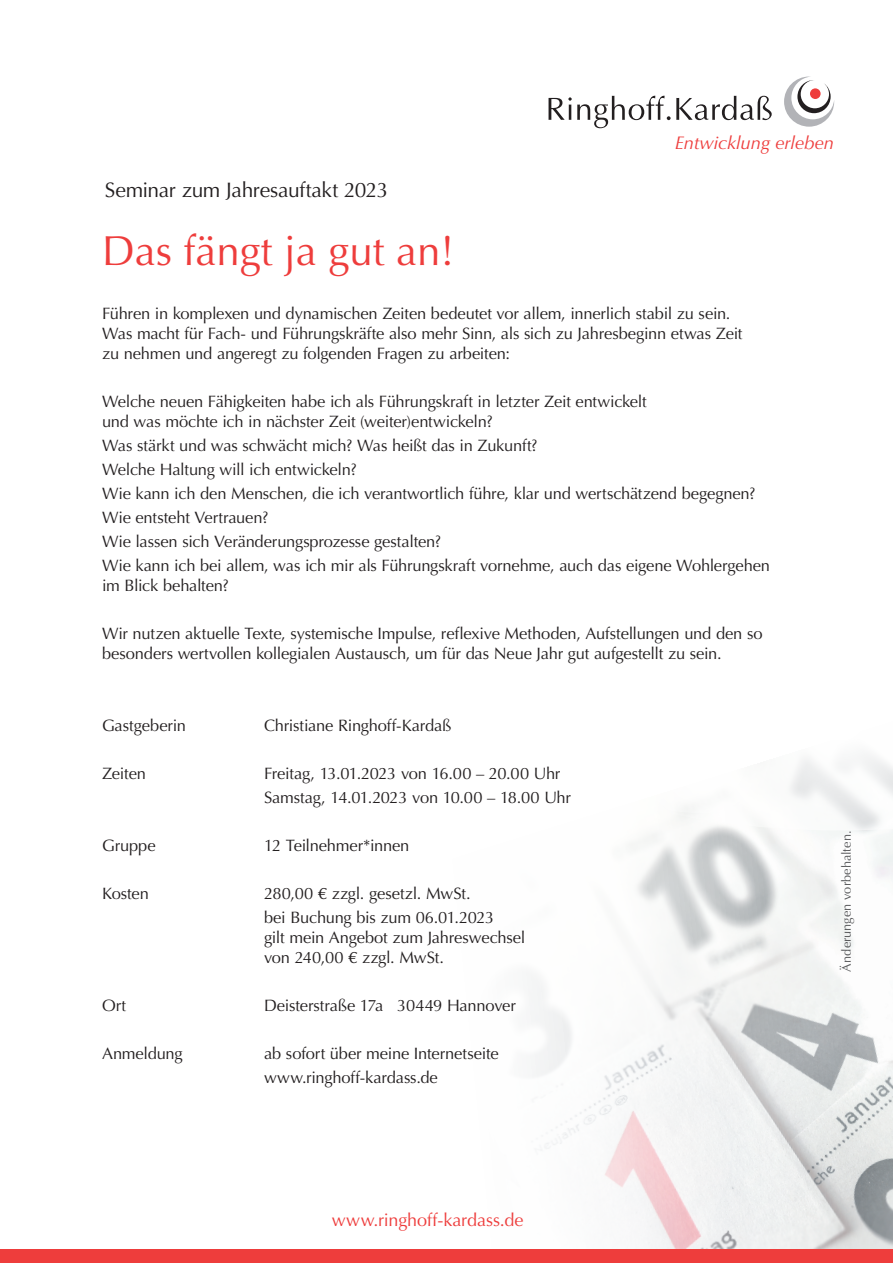
<style>
.page{position:relative;width:893px;height:1263px;background:#fff}
.page>*{position:absolute;margin:0;border:0;box-sizing:border-box;transform-origin:0 0}
.t1{font:42px "Optima";color:#ee3d3c}
.t2{font:21px "Optima";letter-spacing:-.02em;color:#231f20}
.t3{font:italic 18.3px "Optima";color:#ee3d3c}
.t4{font:18px "Optima";letter-spacing:-.005em;color:#ee3d3c}
.t5{font:16.5px/24px "Optima";letter-spacing:-.015em;color:#231f20}
.t6{font:12.75px "Optima";letter-spacing:.01em;color:#57585a}
</style>
<div class="page">
<svg style="left:784px;top:77px;width:50px;height:50px"></svg>
<svg style="left:549px;top:95px;width:223px;height:33px"></svg>
<img style="left:269px;top:830px;width:624px;height:420px">
<div style="left:0;top:1250px;width:893px;height:13px;background:#ee3d3c"></div>
<svg style="left:677px;top:754px;width:216px;height:76px"></svg>
<div style="left:592px;top:706px;width:220px;height:107px;background:#fff;border-radius:50%"></div>
<p class="t2" style="left:105px;top:177px;width:285px">Seminar zum Jahresauftakt 2023</p>
<h1 class="t1" style="left:102px;top:226px;width:354px">Das fängt ja gut an!</h1>
<p class="t3" style="left:675px;top:132px;width:161px">Entwicklung erleben</p>
<p class="t5" style="left:102px;top:304px;width:642px;line-height:19.8px">Führen in komplexen und dynamischen Zeiten bedeutet vor allem, innerlich stabil zu sein.<br>Was macht für Fach- und Führungskräfte also mehr Sinn, als sich zu Jahresbeginn etwas Zeit zu nehmen und angeregt zu folgenden Fragen zu arbeiten:</p>
<p class="t5" style="left:102px;top:392px;width:546px;line-height:19.8px">Welche neuen Fähigkeiten habe ich als Führungskraft in letzter Zeit entwickelt und was möchte ich in nächster Zeit (weiter)entwickeln?</p>
<p class="t5" style="left:102px;top:433px;width:670px">Was stärkt und was schwächt mich? Was heißt das in Zukunft?<br>Welche Haltung will ich entwickeln?<br>Wie kann ich den Menschen, die ich verantwortlich führe, klar und wertschätzend begegnen?<br>Wie entsteht Vertrauen?<br>Wie lassen sich Veränderungsprozesse gestalten?<br>Wie kann ich bei allem, was ich mir als Führungskraft vornehme, auch das eigene Wohlergehen</p>
<p class="t5" style="left:102px;top:573px;width:128px">im Blick behalten?</p>
<p class="t5" style="left:102px;top:624px;width:662px;line-height:19.8px">Wir nutzen aktuelle Texte, systemische Impulse, reflexive Methoden, Aufstellungen und den so besonders wertvollen kollegialen Austausch, um für das Neue Jahr gut aufgestellt zu sein.</p>
<p class="t5" style="left:102px;top:714px;width:85px">Gastgeberin</p>
<p class="t5" style="left:264px;top:714px;width:189px">Christiane Ringhoff-Kardaß</p>
<p class="t5" style="left:102px;top:762px;width:45px">Zeiten</p>
<p class="t5" style="left:264px;top:762px;width:308px">Freitag, 13.01.2023 von 16.00 – 20.00 Uhr<br>Samstag, 14.01.2023 von 10.00 – 18.00 Uhr</p>
<p class="t5" style="left:102px;top:834px;width:55px">Gruppe</p>
<p class="t5" style="left:264px;top:834px;width:147px">12 Teilnehmer*innen</p>
<p class="t5" style="left:102px;top:882px;width:48px">Kosten</p>
<p class="t5" style="left:264px;top:882px;width:232px">280,00 € zzgl. gesetzl. MwSt. bei Buchung bis zum 06.01.2023</p>
<p class="t5" style="left:264px;top:928px;width:263px;line-height:19.8px">gilt mein Angebot zum Jahreswechsel von 240,00 € zzgl. MwSt.</p>
<p class="t5" style="left:102px;top:994px;width:26px">Ort</p>
<p class="t5" style="left:264px;top:994px;width:253px">Deisterstraße 17a 30449 Hannover</p>
<p class="t5" style="left:102px;top:1042px;width:82px">Anmeldung</p>
<p class="t5" style="left:264px;top:1042px;width:236px">ab sofort über meine Internetseite www.ringhoff-kardass.de</p>
<p class="t4" style="left:332px;top:1209px;width:193px">www.ringhoff-kardass.de</p>
<p class="t6" style="left:839px;top:971px;width:142px;rotate:-90deg">Änderungen vorbehalten.</p>
</div>
